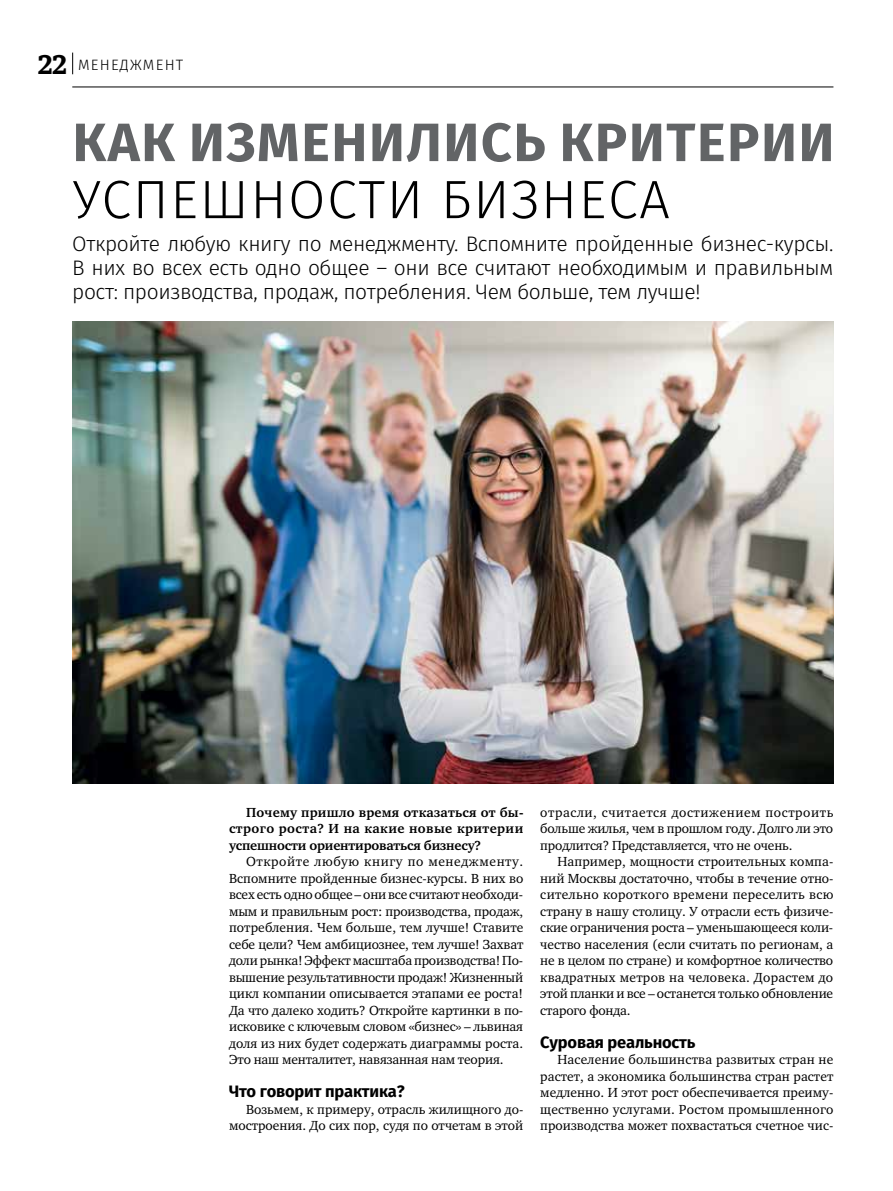
<style>
.page{position:relative;width:893px;height:1191px;background:#fff}
.page>*{position:absolute;margin:0;border:0;box-sizing:border-box;transform-origin:0 0}
.t1{font:700 54px "Fira Sans";letter-spacing:.03em;color:#626466}
.t2{font:300 54px "Fira Sans";letter-spacing:.03em;color:#000}
.t3{font:300 21px/24px "Fira Sans";letter-spacing:-.02em;color:#000;text-align:justify}
.t4{font:700 16.5px "Fira Sans";letter-spacing:-.01em;color:#000}
.t5{font:300 15px "Fira Sans";letter-spacing:.08em;color:#000}
.t6{font:13.5px/16.5px "Charter C";letter-spacing:-.01em;color:#000;text-align:justify}
.t7{font:700 13.5px/16.5px "Charter C";letter-spacing:-.01em;color:#000;text-align:justify}
.s1{font-family:"More Pro";font-weight:700;font-size:27px}
</style>
<div class="page">
<svg style="left:72px;top:53px;width:1px;height:21px"></svg>
<hr style="left:72px;top:87px;width:761px;height:1px;background:#000">
<img style="left:72px;top:321px;width:761px;height:462px">
<p class="t5" style="left:38px;top:55px;width:147px"><span class="s1">22</span> МЕНЕДЖМЕНТ</p>
<h1 class="t1" style="left:73px;top:97px;width:763px">КАК ИЗМЕНИЛИСЬ КРИТЕРИИ</h1>
<h1 class="t2" style="left:73px;top:161px;width:599px">УСПЕШНОСТИ БИЗНЕСА</h1>
<h2 class="t3" style="left:72px;top:232px;width:763px">Откройте любую книгу по менеджменту. Вспомните пройденные бизнес-курсы.<br>В них во всех есть одно общее – они все считают необходимым и правильным рост: производства, продаж, потребления. Чем больше, тем лучше!</h2>
<p class="t7" style="left:229px;top:804px;width:296px;text-indent:17px">Почему пришло время отказаться от бы&shy;строго роста? И на какие новые критерии успешности ориентироваться бизнесу?</p>
<p class="t6" style="left:229px;top:853px;width:296px;text-indent:17px">Откройте любую книгу по менеджменту.<br>Вспомните пройденные бизнес-курсы. В них во всех есть одно общее – они все считают необходи&shy;мым и правильным рост: производства, продаж, потребления. Чем больше, тем лучше! Ставите себе цели? Чем амбициознее, тем лучше! Захват доли рынка! Эффект масштаба производства! По&shy;вышение результативности продаж! Жизненный цикл компании описывается этапами ее роста!<br>Да что далеко ходить? Откройте картинки в по&shy;исковике с ключевым словом «бизнес» – львиная доля из них будет содержать диаграммы роста.<br>Это наш менталитет, навязанная нам теория.</p>
<p class="t4" style="left:229px;top:1077px;width:177px">Что говорит практика?</p>
<p class="t6" style="left:229px;top:1101px;width:296px;text-align:right">Возьмем, к примеру, отрасль жилищного до&shy;мостроения. До сих пор, судя по отчетам в этой</p>
<p class="t6" style="left:540px;top:804px;width:295px">отрасли, считается достижением построить больше жилья, чем в прошлом году. Долго ли это продлится? Представляется, что не очень.</p>
<p class="t6" style="left:540px;top:853px;width:295px;text-indent:17px">Например, мощности строительных компа&shy;ний Москвы достаточно, чтобы в течение отно&shy;сительно короткого времени переселить всю страну в нашу столицу. У отрасли есть физиче&shy;ские ограничения роста – уменьшающееся коли&shy;чество населения (если считать по регионам, а не в целом по стране) и комфортное количество квадратных метров на человека. Дорастем до этой планки и все – останется только обновление старого фонда.</p>
<p class="t4" style="left:540px;top:1028px;width:157px">Суровая реальность</p>
<p class="t6" style="left:540px;top:1051px;width:295px;text-indent:17px">Население большинства развитых стран не растет, а экономика большинства стран растет медленно. И этот рост обеспечивается преиму&shy;щественно услугами. Ростом промышленного производства может похвастаться счетное чис-</p>
</div>
